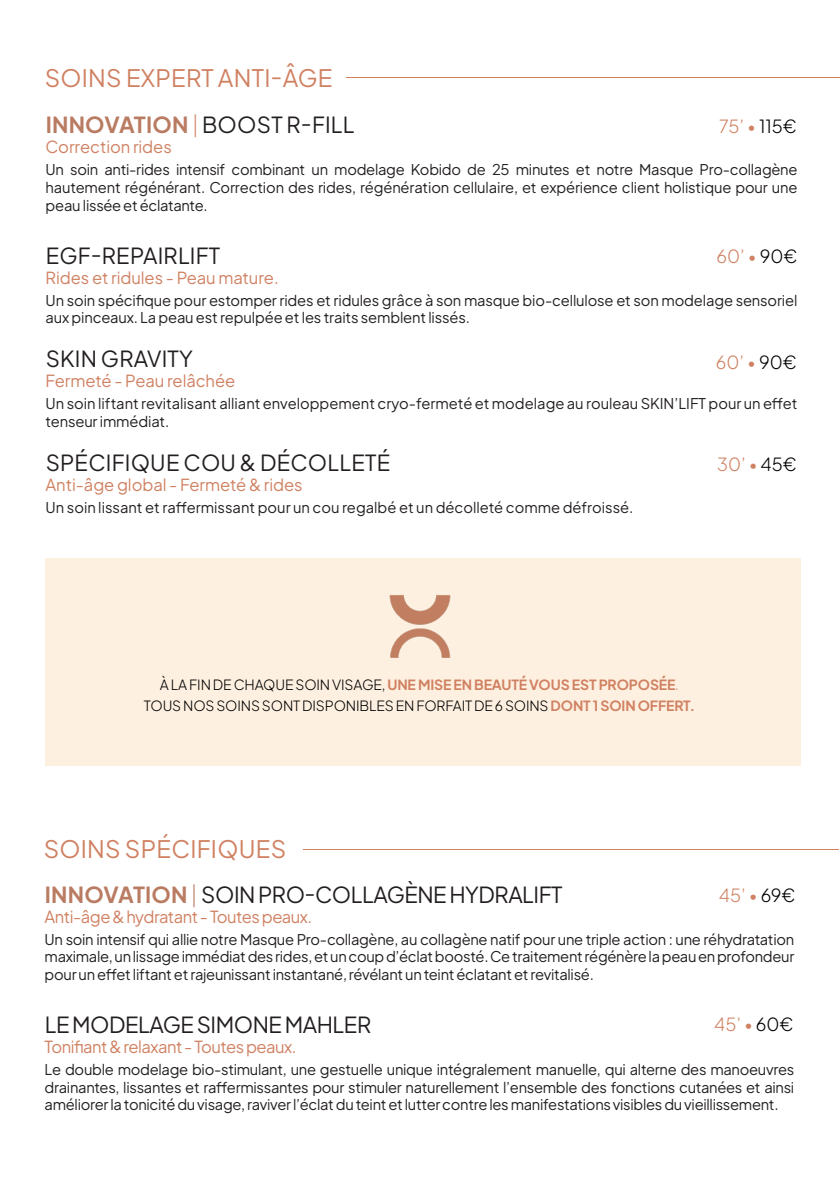
<style>
.page{position:relative;width:840px;height:1191px;background:#fff}
.page>*{position:absolute;margin:0;border:0;box-sizing:border-box;transform-origin:0 0}
.t1{font:24px "Plus Jakarta Sans";letter-spacing:.01em;color:#d08162}
.t2{font:22px "Plus Jakarta Sans";letter-spacing:.01em;color:#231f20}
.t3{font:22px "Plus Jakarta Sans";letter-spacing:-.02em;color:#231f20}
.t4{font:18px "Plus Jakarta Sans";color:#d08162}
.t5{font:16.6px "Plus Jakarta Sans";letter-spacing:-.005em;color:#d08162}
.t6{font:16.6px "Plus Jakarta Sans";letter-spacing:-.03em;color:#d08162}
.t7{font:14.8px/17.6px "Plus Jakarta Sans";letter-spacing:-.01em;color:#231f20;text-align:justify}
.Textes{font:14px "Plus Jakarta Sans";letter-spacing:-.01em;color:#000001}
.Textes-2{font:700 14px "Plus Jakarta Sans";letter-spacing:-.01em;color:#d08162}
.s1{font-weight:700;color:#b97b61}
.s2{color:#d08162}
.s3{color:#000001}
.s4{font-weight:400;color:#000001}
.s5{font-weight:400}
.s6{font-weight:700;color:#d08162}
.s7{color:#b97b61}
</style>
<div class="page">
<div style="left:46px;top:557px;width:754px;height:208px;background:#fef0e0"></div>
<img style="left:389px;top:595px;width:62px;height:63px">
<hr style="left:346px;top:77px;width:493px;height:1px;background:#d08162">
<hr style="left:303px;top:849px;width:535px;height:1px;background:#d08162">
<p class="t1" style="left:45px;top:59px;width:289px">SOINS EXPERT ANTI-ÂGE</p>
<p class="t2" style="left:46px;top:107px;width:310px"><span class="s1">INNOVATION</span> <span class="s2">|</span>BOOST R-FILL</p>
<p class="t5" style="left:46px;top:134px;width:128px">Correction rides</p>
<p class="t7" style="left:46px;top:159px;width:753px">Un soin anti-rides intensif combinant un modelage Kobido de 25 minutes et notre Masque Pro-collagène hautement régénérant. Correction des rides, régénération cellulaire, et expérience client holistique pour une peau lissée et éclatante.</p>
<p class="t2" style="left:46px;top:237px;width:176px">EGF-REPAIRLIFT</p>
<p class="t5" style="left:46px;top:264px;width:234px">Rides et ridules - Peau mature.</p>
<p class="t7" style="left:46px;top:290px;width:753px">Un soin spécifique pour estomper rides et ridules grâce à son masque bio-cellulose et son modelage sensoriel aux pinceaux. La peau est repulpée et les traits semblent lissés.</p>
<p class="t2" style="left:46px;top:341px;width:149px">SKIN GRAVITY</p>
<p class="t5" style="left:46px;top:367px;width:191px">Fermeté - Peau relâchée</p>
<p class="t7" style="left:46px;top:393px;width:753px">Un soin liftant revitalisant alliant enveloppement cryo-fermeté et modelage au rouleau SKIN’LIFT pour un effet tenseur immédiat.</p>
<p class="t2" style="left:46px;top:445px;width:346px">SPÉCIFIQUE COU &amp; DÉCOLLETÉ</p>
<p class="t5" style="left:46px;top:471px;width:258px">Anti-âge global - Fermeté &amp; rides</p>
<p class="t7" style="left:46px;top:497px;width:589px">Un soin lissant et raffermissant pour un cou regalbé et un décolleté comme défroissé.</p>
<p class="t4" style="left:718px;top:112px;width:79px">75’ • <span class="s3">115€</span></p>
<p class="t4" style="left:716px;top:241px;width:82px">60’ • <span class="s3">90€</span></p>
<p class="t4" style="left:715px;top:347px;width:82px">60’ • <span class="s3">90€</span></p>
<p class="t4" style="left:716px;top:449px;width:81px">30’ • <span class="s3">45€</span></p>
<p class="Textes-2" style="left:160px;top:672px;width:520px"><span class="s4">À LA FIN DE CHAQUE SOIN VISAGE,</span> UNE MISE EN BEAUTÉ VOUS EST PROPOSÉE<span class="s5">.</span></p>
<p class="Textes" style="left:144px;top:694px;width:552px">TOUS NOS SOINS SONT DISPONIBLES EN FORFAIT DE 6 SOINS<span class="s6">DONT 1 SOIN OFFERT.</span></p>
<p class="t1" style="left:44px;top:829px;width:244px">SOINS SPÉCIFIQUES</p>
<p class="t3" style="left:45px;top:876px;width:519px"><span class="s1">INNOVATION</span> <span class="s7">|</span> SOIN PRO-COLLAGÈNE HYDRALIFT</p>
<p class="t6" style="left:45px;top:903px;width:269px">Anti-âge &amp; hydratant - Toutes peaux.</p>
<p class="t7" style="left:45px;top:929px;width:750px">Un soin intensif qui allie notre Masque Pro-collagène, au collagène natif pour une triple action : une réhydratation maximale, un lissage immédiat des rides, et un coup d’éclat boosté. Ce traitement régénère la peau en profondeur pour un effet liftant et rajeunissant instantané, révélant un teint éclatant et revitalisé.</p>
<p class="t3" style="left:45px;top:1006px;width:328px">LE MODELAGE SIMONE MAHLER</p>
<p class="t6" style="left:45px;top:1033px;width:253px">Tonifiant &amp; relaxant - Toutes peaux.</p>
<p class="t7" style="left:45px;top:1059px;width:750px">Le double modelage bio-stimulant, une gestuelle unique intégralement manuelle, qui alterne des manoeuvres drainantes, lissantes et raffermissantes pour stimuler naturellement l’ensemble des fonctions cutanées et ainsi améliorer la tonicité du visage, raviver l’éclat du teint et lutter contre les manifestations visibles du vieillissement.</p>
<p class="t4" style="left:718px;top:880px;width:78px">45’ • <span class="s3">69€</span></p>
<p class="t4" style="left:713px;top:1010px;width:81px">45’ • <span class="s3">60€</span></p>
</div>
